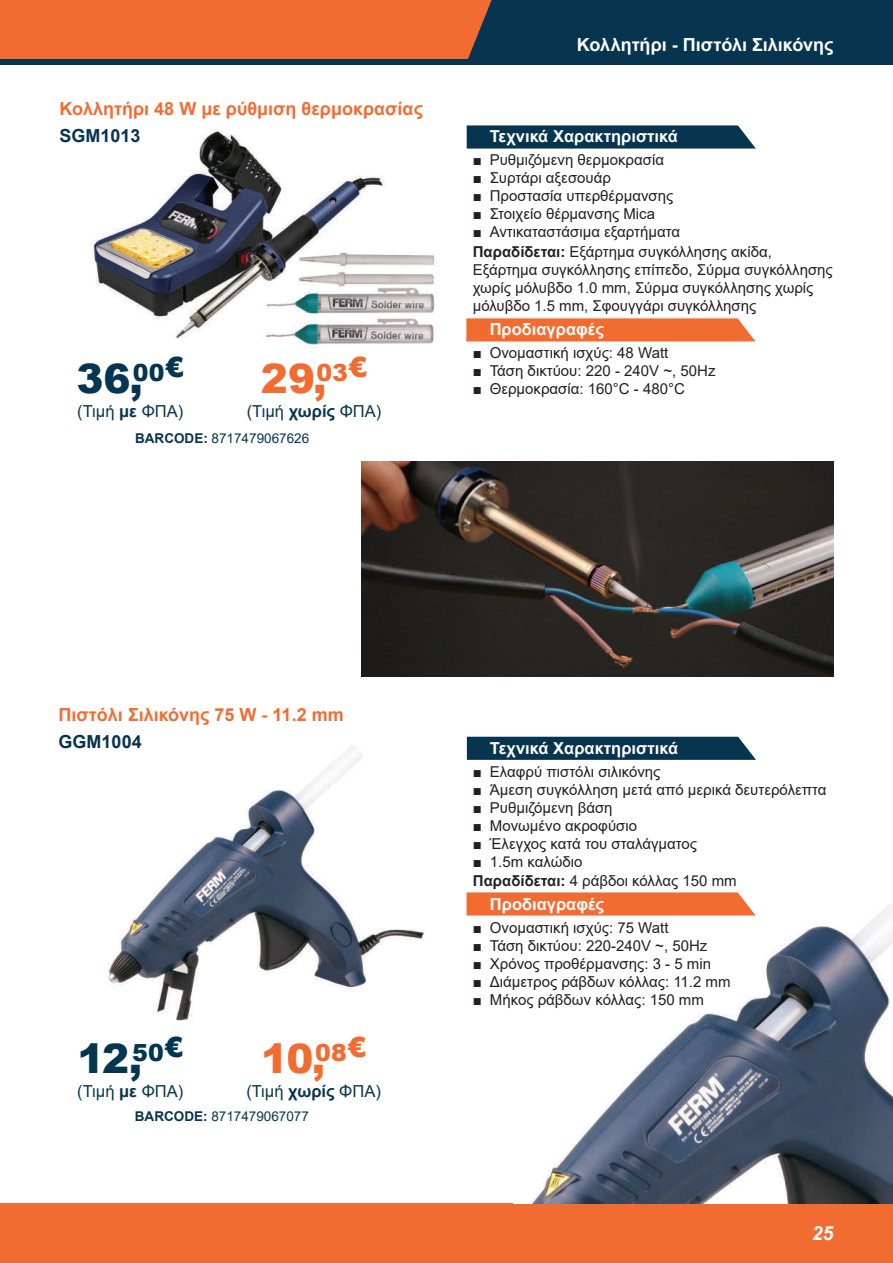
<style>
.page{position:relative;width:893px;height:1263px;background:#fff}
.page>*{position:absolute;margin:0;border:0;box-sizing:border-box;transform-origin:0 0}
.t1{font:900 40.5px "Arial";color:#043651}
.t2{font:900 40.5px "Arial";color:#f26c31}
.t3{font:900 23.55px "Arial";color:#f26c31}
.t4{font:italic 700 19.5px "Arial";color:#fff}
.t5{font:700 18px "Arial";color:#f26c31}
.t6{font:700 18px "Arial";color:#fff}
.t7{font:700 18px "Arial";color:#073550}
.t8{font:700 16.5px "Arial";color:#fff}
.t9{font:16.5px "Arial";color:#073550}
.t10{font:15px/19.5px "Arial";color:#231f20}
.t11{font:13.5px "Arial";color:#073550}
.s1{font-weight:700}
.s2{font-weight:400;font-size:13.5px;color:#6c818c}
</style>
<div class="page">
<div style="left:0;top:0;width:893px;height:61px;background:#f26c31"></div>
<div style="left:0;top:1203px;width:893px;height:60px;background:#f26c31"></div>
<div style="left:0;top:59px;width:893px;height:6px;background:#073550"></div>
<div style="left:468px;top:0;width:425px;height:59px;background:#073550"></div>
<img style="left:513px;top:905px;width:380px;height:298px">
<img style="left:361px;top:461px;width:472px;height:215px">
<img style="left:90px;top:129px;width:346px;height:219px">
<svg style="left:467px;top:125px;width:289px;height:24px;background:#17425b"></svg>
<svg style="left:466px;top:318px;width:289px;height:23px;background:#f2723a"></svg>
<img style="left:107px;top:746px;width:318px;height:275px">
<svg style="left:467px;top:737px;width:289px;height:23px;background:#0f3c56"></svg>
<svg style="left:466px;top:892px;width:290px;height:23px;background:#f2733b"></svg>
<p class="t5" style="left:60px;top:96px;width:365px">Κολλητήρι 48 W με ρύθμιση θερμοκρασίας</p>
<p class="t7" style="left:60px;top:123px;width:83px">SGM1013</p>
<h1 class="t1" style="left:77px;top:349px;width:109px">36,<sup>00</sup><sup>€</sup></h1>
<p class="t9" style="left:77px;top:399px;width:107px">(Τιμή <span class="s1">με</span> ΦΠΑ)</p>
<h2 class="t3" style="left:317px;top:355px;width:52px">03<sup>€</sup></h2>
<p class="t9" style="left:247px;top:399px;width:136px">(Τιμή <span class="s1">χωρίς</span> ΦΠΑ)</p>
<h1 class="t2" style="left:261px;top:349px;width:67px">29,</h1>
<p class="t11" style="left:135px;top:429px;width:176px"><span class="s1">BARCODE:</span> 8717479067626</p>
<p class="t6" style="left:577px;top:32px;width:258px">Κολλητήρι - Πιστόλι Σιλικόνης</p>
<p class="t8" style="left:490px;top:125px;width:190px">Τεχνικά Χαρακτηριστικά</p>
<p class="t10" style="left:473px;top:150px;width:193px">■ Ρυθμιζόμενη θερμοκρασία</p>
<p class="t10" style="left:473px;top:168px;width:140px">■ Συρτάρι αξεσουάρ</p>
<p class="t10" style="left:473px;top:186px;width:202px">■ Προστασία υπερθέρμανσης</p>
<p class="t10" style="left:473px;top:204px;width:184px">■ Στοιχείο θέρμανσης Mica</p>
<p class="t10" style="left:473px;top:222px;width:301px">■ Αντικαταστάσιμα εξαρτήματα<br><span class="s1">Παραδίδεται:</span> Εξάρτημα συγκόλλησης ακίδα,</p>
<p class="t10" style="left:473px;top:260px;width:362px;line-height:18px">Εξάρτημα συγκόλλησης επίπεδο, Σύρμα συγκόλλησης χωρίς μόλυβδο 1.0 mm, Σύρμα συγκόλλησης χωρίς μόλυβδο 1.5 mm, Σφουγγάρι συγκόλλησης</p>
<p class="t8" style="left:490px;top:317px;width:116px">Προδιαγραφές</p>
<p class="t10" style="left:473px;top:343px;width:197px">■ Ονομαστική ισχύς: 48 Watt</p>
<p class="t10" style="left:473px;top:361px;width:244px">■ Τάση δικτύου: 220 - 240V ~, 50Hz</p>
<p class="t10" style="left:473px;top:379px;width:214px">■ Θερμοκρασία: 160°C - 480°C</p>
<p class="t5" style="left:59px;top:702px;width:287px">Πιστόλι Σιλικόνης 75 W - 11.2 mm</p>
<p class="t7" style="left:59px;top:729px;width:85px">GGM1004</p>
<h1 class="t1" style="left:78px;top:1029px;width:107px">12,<sup>50</sup><sup>€</sup></h1>
<p class="t9" style="left:77px;top:1080px;width:107px">(Τιμή <span class="s1">με</span> ΦΠΑ)</p>
<h1 class="t2" style="left:261px;top:1029px;width:106px">10,<sup>08</sup><sup>€</sup></h1>
<p class="t9" style="left:246px;top:1080px;width:136px">(Τιμή <span class="s1">χωρίς</span> ΦΠΑ)</p>
<p class="t11" style="left:135px;top:1107px;width:176px"><span class="s1">BARCODE:</span> 8717479067077</p>
<p class="t8" style="left:490px;top:736px;width:190px">Τεχνικά Χαρακτηριστικά</p>
<p class="t10" style="left:473px;top:761px;width:189px">■ Ελαφρύ πιστόλι σιλικόνης</p>
<p class="t10" style="left:473px;top:779px;width:355px">■ Άμεση συγκόλληση μετά από μερικά δευτερόλεπτα</p>
<p class="t10" style="left:473px;top:797px;width:141px">■ Ρυθμιζόμενη βάση</p>
<p class="t10" style="left:473px;top:815px;width:166px">■ Μονωμένο ακροφύσιο</p>
<p class="t10" style="left:473px;top:833px;width:226px">■ Έλεγχος κατά του σταλάγματος</p>
<p class="t10" style="left:473px;top:851px;width:265px">■ 1.5m καλώδιο<br><span class="s1">Παραδίδεται:</span> 4 ράβδοι κόλλας 150 mm</p>
<p class="t8" style="left:490px;top:893px;width:116px">Προδιαγραφές</p>
<p class="t10" style="left:473px;top:918px;width:197px">■ Ονομαστική ισχύς: 75 Watt</p>
<p class="t10" style="left:473px;top:936px;width:236px">■ Τάση δικτύου: 220-240V ~, 50Hz</p>
<p class="t10" style="left:473px;top:954px;width:240px">■ Χρόνος προθέρμανσης: 3 - 5 min</p>
<p class="t10" style="left:473px;top:972px;width:259px">■ Διάμετρος ράβδων κόλλας: 11.2 mm</p>
<p class="t10" style="left:473px;top:990px;width:233px">■ Μήκος ράβδων κόλλας: 150 mm</p>
<h3 class="t4" style="left:812px;top:1220px;width:23px">25<span class="s2">25</span></h3>
</div>
